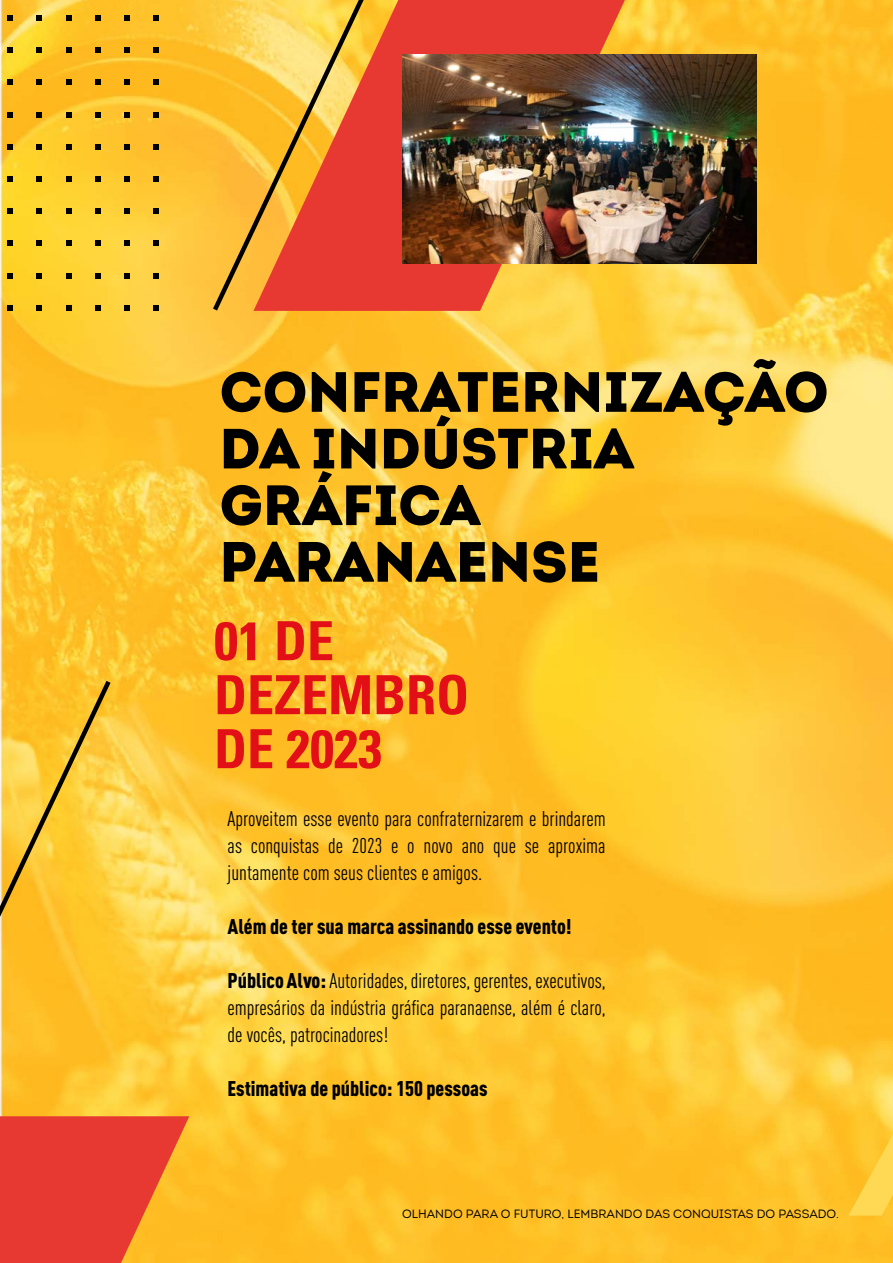
<style>
.page{position:relative;width:893px;height:1263px;background:#fff}
.page>*{position:absolute;margin:0;border:0;box-sizing:border-box;transform-origin:0 0}
.t1{font:56.7px/56.7px "Intro Black Alt";color:#000}
.t2{font:700 condensed 54px/54px "Univers LT Std";color:#e30f17}
.t3{font:21px/27px "DIN Cond";color:#000;text-align:justify}
.t4{font:900 21px "DIN Cond";color:#000}
.t5{font:12px "Intro Book Alt";color:#000}
.s1{font-weight:900}
</style>
<div class="page">
<img style="left:0;top:0;width:893px;height:1263px">
<svg style="left:559px;top:0;width:66px;height:311px"></svg>
<svg style="left:114px;top:1116px;width:75px;height:147px"></svg>
<svg style="left:8px;top:15px;width:5px;height:6px"></svg>
<svg style="left:8px;top:47px;width:5px;height:6px"></svg>
<svg style="left:8px;top:80px;width:5px;height:5px"></svg>
<svg style="left:8px;top:112px;width:5px;height:5px"></svg>
<svg style="left:8px;top:144px;width:5px;height:5px"></svg>
<svg style="left:8px;top:176px;width:5px;height:6px"></svg>
<svg style="left:8px;top:209px;width:5px;height:5px"></svg>
<svg style="left:8px;top:241px;width:5px;height:5px"></svg>
<svg style="left:8px;top:273px;width:5px;height:5px"></svg>
<svg style="left:8px;top:305px;width:5px;height:5px"></svg>
<svg style="left:37px;top:15px;width:5px;height:6px"></svg>
<svg style="left:37px;top:47px;width:5px;height:6px"></svg>
<svg style="left:37px;top:80px;width:5px;height:5px"></svg>
<svg style="left:37px;top:112px;width:5px;height:5px"></svg>
<svg style="left:37px;top:144px;width:5px;height:5px"></svg>
<svg style="left:37px;top:176px;width:5px;height:6px"></svg>
<svg style="left:37px;top:209px;width:5px;height:5px"></svg>
<svg style="left:37px;top:241px;width:5px;height:5px"></svg>
<svg style="left:37px;top:273px;width:5px;height:5px"></svg>
<svg style="left:37px;top:305px;width:5px;height:5px"></svg>
<svg style="left:66px;top:15px;width:5px;height:6px"></svg>
<svg style="left:66px;top:47px;width:5px;height:6px"></svg>
<svg style="left:66px;top:80px;width:5px;height:5px"></svg>
<svg style="left:66px;top:112px;width:5px;height:5px"></svg>
<svg style="left:66px;top:144px;width:5px;height:5px"></svg>
<svg style="left:66px;top:176px;width:5px;height:6px"></svg>
<svg style="left:66px;top:209px;width:5px;height:5px"></svg>
<svg style="left:66px;top:241px;width:5px;height:5px"></svg>
<svg style="left:66px;top:273px;width:5px;height:5px"></svg>
<svg style="left:66px;top:305px;width:5px;height:5px"></svg>
<svg style="left:95px;top:15px;width:5px;height:6px"></svg>
<svg style="left:95px;top:47px;width:5px;height:6px"></svg>
<svg style="left:95px;top:80px;width:5px;height:5px"></svg>
<svg style="left:95px;top:112px;width:5px;height:5px"></svg>
<svg style="left:95px;top:144px;width:5px;height:5px"></svg>
<svg style="left:95px;top:176px;width:5px;height:6px"></svg>
<svg style="left:95px;top:209px;width:5px;height:5px"></svg>
<svg style="left:95px;top:241px;width:5px;height:5px"></svg>
<svg style="left:95px;top:273px;width:5px;height:5px"></svg>
<svg style="left:95px;top:305px;width:5px;height:5px"></svg>
<svg style="left:124px;top:15px;width:6px;height:6px"></svg>
<svg style="left:124px;top:47px;width:6px;height:6px"></svg>
<svg style="left:124px;top:80px;width:6px;height:5px"></svg>
<svg style="left:124px;top:112px;width:6px;height:5px"></svg>
<svg style="left:124px;top:144px;width:6px;height:5px"></svg>
<svg style="left:124px;top:176px;width:6px;height:6px"></svg>
<svg style="left:124px;top:209px;width:6px;height:5px"></svg>
<svg style="left:124px;top:241px;width:6px;height:5px"></svg>
<svg style="left:124px;top:273px;width:6px;height:5px"></svg>
<svg style="left:124px;top:305px;width:6px;height:5px"></svg>
<svg style="left:153px;top:15px;width:6px;height:6px"></svg>
<svg style="left:153px;top:47px;width:6px;height:6px"></svg>
<svg style="left:153px;top:80px;width:6px;height:5px"></svg>
<svg style="left:153px;top:112px;width:6px;height:5px"></svg>
<svg style="left:153px;top:144px;width:6px;height:5px"></svg>
<svg style="left:153px;top:176px;width:6px;height:6px"></svg>
<svg style="left:153px;top:209px;width:6px;height:5px"></svg>
<svg style="left:153px;top:241px;width:6px;height:5px"></svg>
<svg style="left:153px;top:273px;width:6px;height:5px"></svg>
<svg style="left:153px;top:305px;width:6px;height:5px"></svg>
<svg style="left:0;top:676px;width:114px;height:587px"></svg>
<svg style="left:209px;top:0;width:350px;height:316px"></svg>
<svg style="left:848px;top:1121px;width:45px;height:94px"></svg>
<img style="left:402px;top:54px;width:354px;height:209px">
<h1 class="t1" style="left:219px;top:363px;width:611px">CONFRATERNIZAÇÃO<br>DA INDÚSTRIA<br>GRÁFICA<br>PARANAENSE</h1>
<h2 class="t2" style="left:214px;top:614px;width:256px">01 DE<br>DEZEMBRO<br>DE 2023</h2>
<p class="t3" style="left:228px;top:805px;width:380px">Aproveitem esse evento para confraternizarem e brindarem as conquistas de 2023 e o novo ano que se aproxima juntamente com seus clientes e amigos.</p>
<p class="t4" style="left:228px;top:913px;width:345px">Além de ter sua marca assinando esse evento!</p>
<p class="t3" style="left:228px;top:967px;width:380px"><span class="s1">Público Alvo:</span> Autoridades, diretores, gerentes, executivos, empresários da indústria gráfica paranaense, além é claro, de vocês, patrocinadores!</p>
<p class="t4" style="left:228px;top:1075px;width:262px">Estimativa de público: 150 pessoas</p>
<p class="t5" style="left:402px;top:1206px;width:438px">OLHANDO PARA O FUTURO, LEMBRANDO DAS CONQUISTAS DO PASSADO.</p>
</div>
